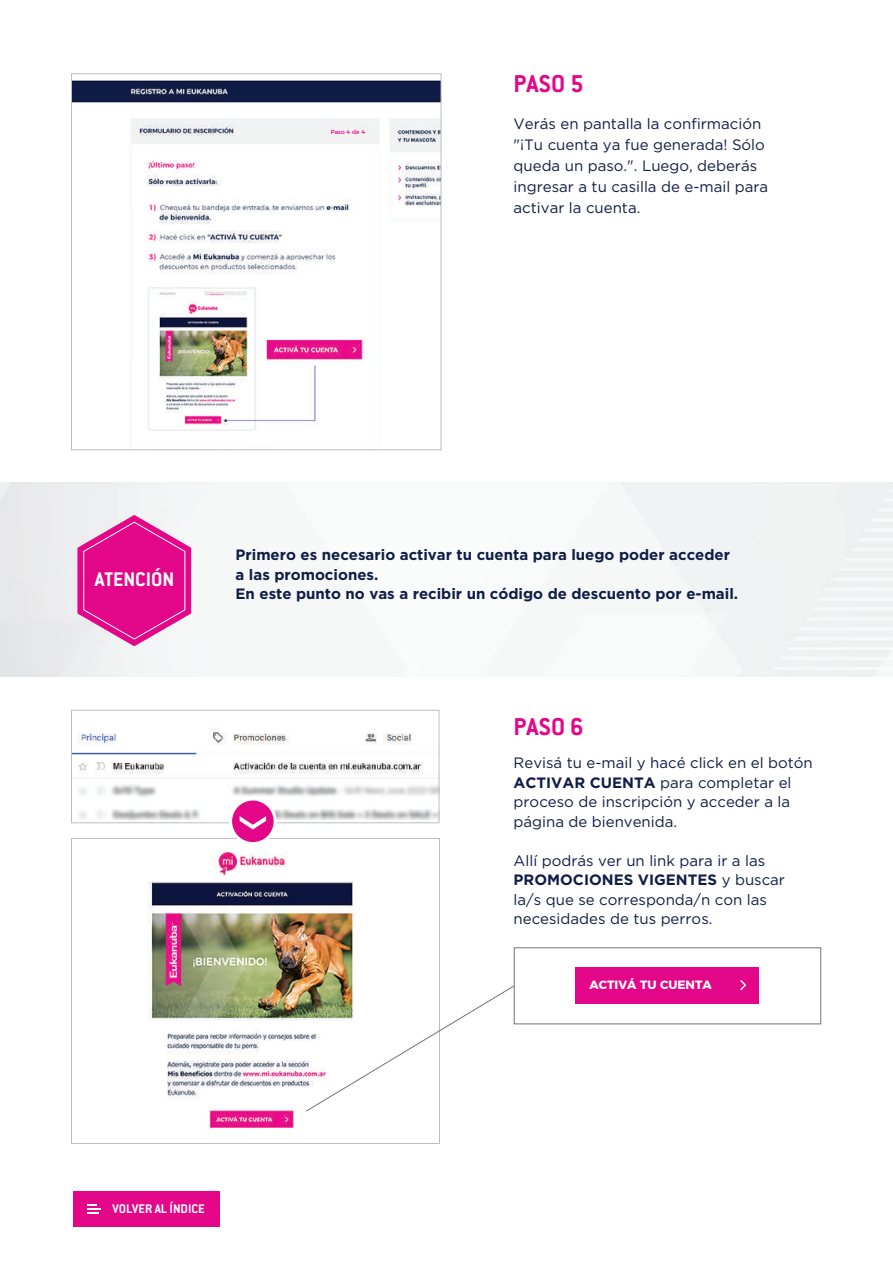
<style>
.page{position:relative;width:893px;height:1263px;background:#fff}
.page>*{position:absolute;margin:0;border:0;box-sizing:border-box;transform-origin:0 0}
.t1{font:700 26.7px "Conduit ITC";color:#e40688}
.t2{font:700 21.6px "Conduit ITC";color:#fff}
.t3{font:15px/19.5px "Gotham";color:#101d46}
.t4{font:700 15px/19.5px "Gotham";color:#101d46}
.t5{font:700 13.8px "Conduit ITC";color:#fff}
.t6{font:700 12px "Montserrat";color:#fff}
.t7{font:6px "Montserrat";color:#e40688}
.s1{font-weight:700}
</style>
<div class="page">
<div style="left:71px;top:838px;width:369px;height:306px;border:1px solid #bebdbe"></div>
<img style="left:147px;top:849px;width:207px;height:282px">
<img style="left:73px;top:729px;width:364px;height:92px">
<div style="left:71px;top:710px;width:368px;height:113px;border:1px solid #bebdbe"></div>
<div style="left:73px;top:1191px;width:147px;height:35px;background:#e40688"></div>
<svg style="left:87px;top:1204px;width:14px;height:10px"></svg>
<svg style="left:305px;top:984px;width:211px;height:128px"></svg>
<div style="left:514px;top:947px;width:307px;height:77px;background:#fff;border:1px solid #73747b"></div>
<svg style="left:229px;top:797px;width:48px;height:48px"></svg>
<svg style="left:240px;top:816px;width:26px;height:13px"></svg>
<div style="left:576px;top:968px;width:183px;height:36px;background:#e40688"></div>
<svg style="left:740px;top:980px;width:6px;height:10px"></svg>
<img style="left:73px;top:80px;width:366px;height:351px">
<div style="left:71px;top:73px;width:370px;height:377px;border:1px solid #bebdbe"></div>
<svg style="left:77px;top:515px;width:114px;height:131px"></svg>
<div style="left:328px;top:127px;width:40px;height:9px;background:#f1f3f3"></div>
<p class="t7" style="left:331px;top:127px;width:36px">Paso 4 de 4</p>
<h1 class="t1" style="left:514px;top:68px;width:71px">PASO 5</h1>
<p class="t3" style="left:514px;top:113px;width:256px;line-height:21px">Verás en pantalla la confirmación "¡Tu cuenta ya fue generada! Sólo queda un paso.". Luego, deberás ingresar a tu casilla de e-mail para activar la cuenta.</p>
<h2 class="t2" style="left:95px;top:566px;width:81px">ATENCIÓN</h2>
<p class="t3" style="left:236px;top:545px;width:478px">En este punto no vas a recibir n código de descuento por mail.</p>
<p class="t3" style="left:236px;top:584px;width:205px">acceder a las pr mocion s.</p>
<p class="t4" style="left:236px;top:545px;width:504px">Primero es necesario activar tu cuenta para luego poder acceder a las promociones.<br>En este punto no vas a recibir un código de descuento por e-mail.</p>
<h1 class="t1" style="left:514px;top:710px;width:71px">PASO 6</h1>
<p class="t3" style="left:514px;top:753px;width:301px">Revisá tu e-mail y hacé click en el botón<br><span class="s1">ACTIVAR CUENTA</span> para completar el proceso de inscripción y acceder a la página de bienvenida.</p>
<p class="t3" style="left:514px;top:850px;width:273px">Allí podrás ver un link para ir a las<br><span class="s1">PROMOCIONES VIGENTES</span> y buscar la/s que se corresponda/n con las necesidades de tus perros.</p>
<p class="t6" style="left:590px;top:975px;width:124px">ACTIVÁ TU CUENTA</p>
<p class="t5" style="left:113px;top:1200px;width:94px">VOLVER AL ÍNDICE</p>
</div>
